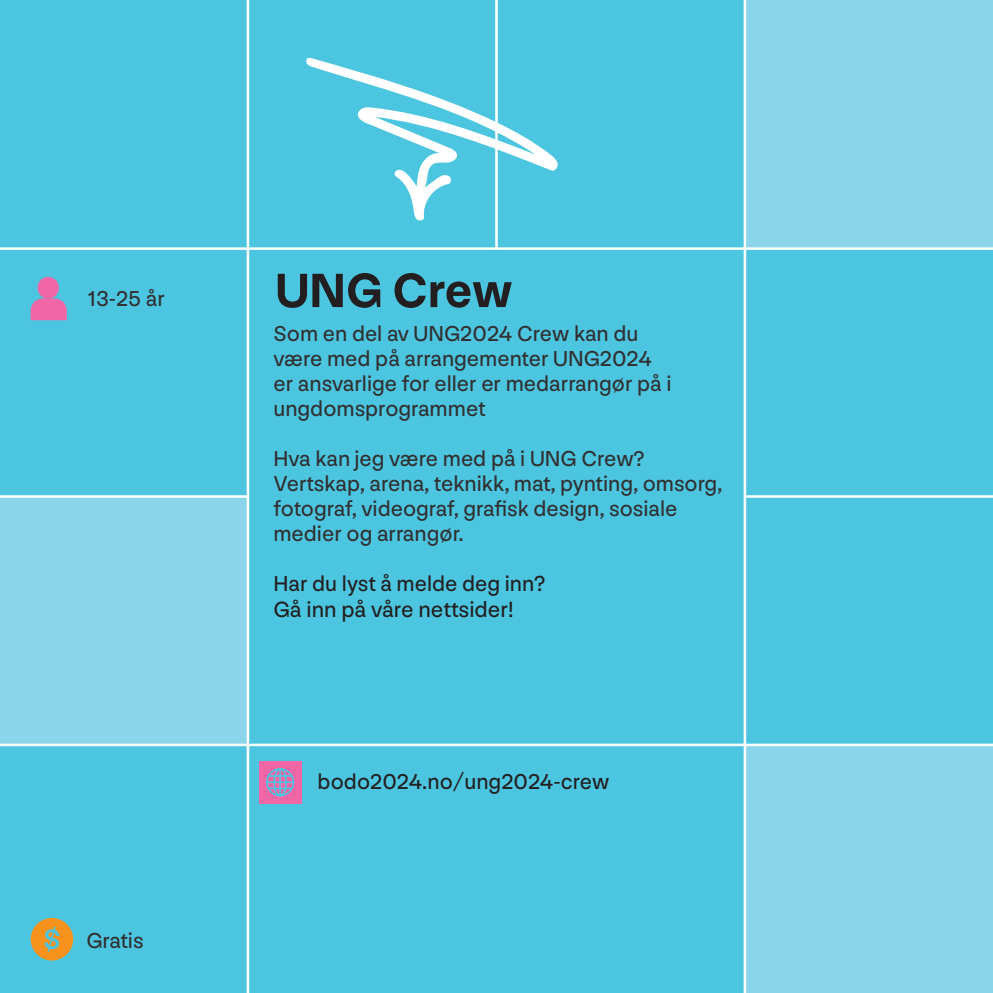
<style>
.page{position:relative;width:993px;height:993px;background:#fff}
.page>*{position:absolute;margin:0;border:0;box-sizing:border-box;transform-origin:0 0}
.t1{font:700 50px "NN Nouvelle Grotesk";color:#231f20}
.t2{font:23px "NN Nouvelle Grotesk";color:#231f20}
.t3{font:22.5px/25px "NN Nouvelle Grotesk";color:#312f30}
.t4{font:22.5px "NN Nouvelle Grotesk";color:#231f20}
.s1{font-size:23px}
</style>
<div class="page">
<div style="left:0;top:0;width:992px;height:992px;background:#4cc6e0"></div>
<div style="left:31px;top:917px;width:42px;height:43px;background:#f7931d;border-radius:50%"></div>
<svg style="left:44px;top:926px;width:15px;height:25px"></svg>
<div style="left:259px;top:760px;width:42px;height:43px;background:#f166a7"></div>
<svg style="left:266px;top:768px;width:29px;height:29px"></svg>
<div style="left:38px;top:277px;width:21px;height:22px;background:#f166a7;border-radius:50%"></div>
<svg style="left:31px;top:298px;width:36px;height:22px"></svg>
<div style="left:744px;top:0;width:248px;height:248px;background:#8ad5e9"></div>
<div style="left:0;top:496px;width:248px;height:248px;background:#8ad5e9"></div>
<div style="left:744px;top:744px;width:248px;height:248px;background:#8ad5e9"></div>
<hr style="left:246px;top:0;width:3px;height:992px;background:#fff">
<hr style="left:495px;top:0;width:2px;height:250px;background:#fff">
<hr style="left:0;top:247px;width:992px;height:3px;background:#fff">
<hr style="left:744px;top:495px;width:248px;height:2px;background:#fff">
<hr style="left:0;top:743px;width:992px;height:3px;background:#fff">
<hr style="left:743px;top:0;width:3px;height:992px;background:#fff">
<hr style="left:0;top:495px;width:248px;height:2px;background:#fff">
<svg style="left:264px;top:36px;width:300px;height:214px"></svg>
<p class="t3" style="left:88px;top:285px;width:78px">13-25 år</p>
<p class="t3" style="left:86px;top:927px;width:59px">Gratis</p>
<h1 class="t1" style="left:275px;top:261px;width:238px">UNG Crew</h1>
<p class="t3" style="left:273px;top:320px;width:399px">Som en del av UNG2024 Crew kan du være med på arrangementer UNG2024 er ansvarlige for eller er medarrangør på i ungdomsprogrammet</p>
<p class="t3" style="left:273px;top:445px;width:450px">Hva kan jeg være med på i UNG Crew?<br>Vertskap, arena, teknikk, mat, pynting, omsorg, fotograf, videograf, grafisk design, sosiale medier og arrangør.</p>
<p class="t4" style="left:273px;top:570px;width:273px">Har du lyst å melde deg inn<span class="s1">?</span></p>
<p class="t2" style="left:273px;top:595px;width:241px">Gå inn på våre nettsider!</p>
<p class="t4" style="left:317px;top:768px;width:293px">bodo2024.no/ung2024-crew</p>
</div>
